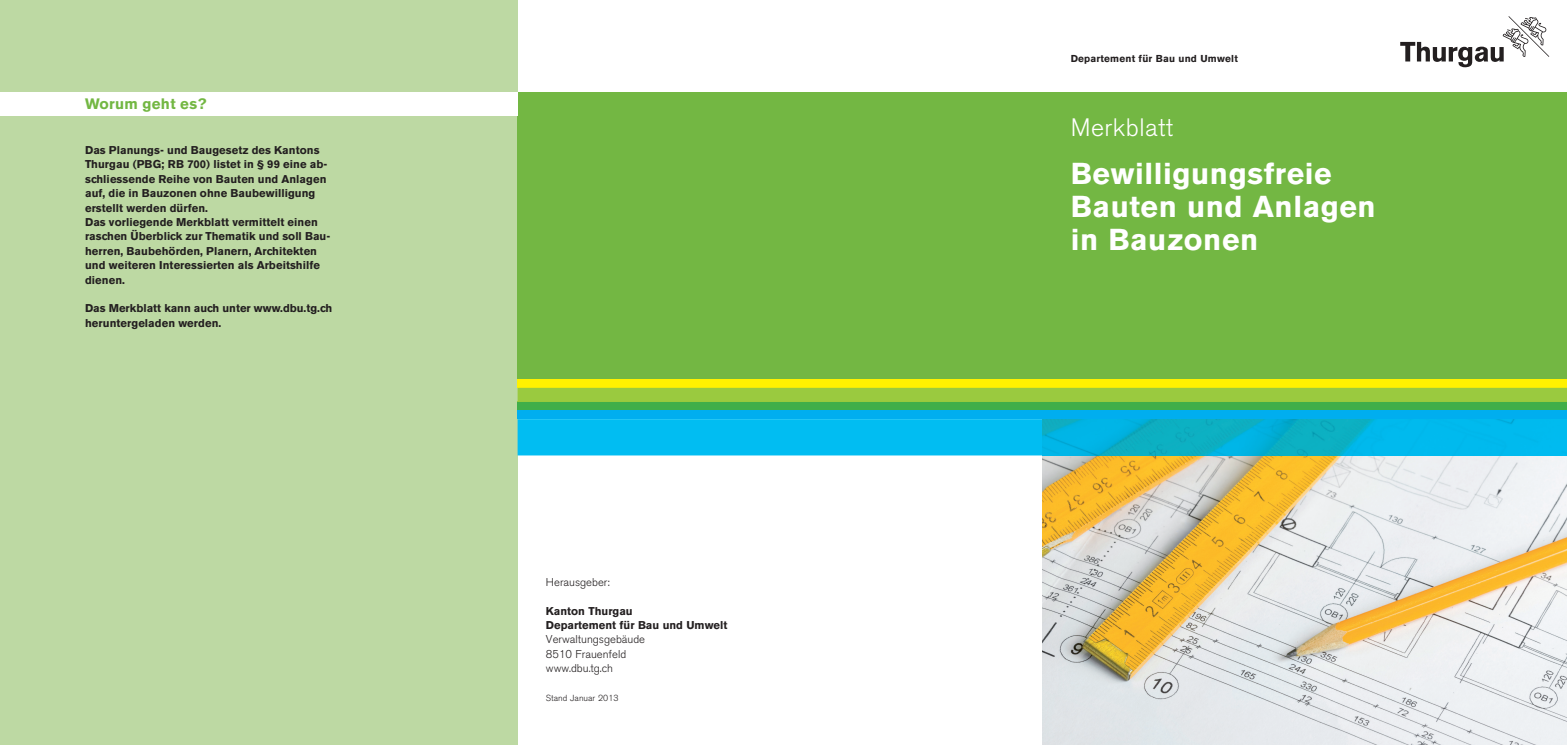
<style>
.page{position:relative;width:1567px;height:745px;background:#fff}
.page>*{position:absolute;margin:0;border:0;box-sizing:border-box;transform-origin:0 0}
.t1{font:700 30px/33.1px "Akzidenz Grotesk BQ";letter-spacing:.02em;color:#fff}
.t2{font:300 25px "Akzidenz Grotesk BQ";letter-spacing:.02em;color:#fff}
.t3{font:700 15px "Akzidenz Grotesk BE";letter-spacing:.02em;color:#73b743}
.t4{font:700 11.25px/14.4px "Akzidenz Grotesk BE";letter-spacing:.005em;color:#231f20}
.t5{font:300 11.25px/14.4px "Akzidenz Grotesk BQ";color:#231f20}
.t6{font:700 11.25px/14.4px "Akzidenz Grotesk BQ";color:#231f20}
.t7{font:700 10px "Akzidenz Grotesk BQ";letter-spacing:.02em;color:#231f20}
.t8{font:300 8.75px "Akzidenz Grotesk BQ";letter-spacing:.005em;color:#231f20}
</style>
<div class="page">
<div style="left:0;top:0;width:517px;height:744px;background:#bdd9a3"></div>
<img style="left:1042px;top:455px;width:524px;height:289px">
<div style="left:517px;top:92px;width:1049px;height:287px;background:#73b743"></div>
<svg style="left:1400px;top:16px;width:148px;height:51px"></svg>
<svg style="left:517px;top:419px;width:1049px;height:36px;background:#03b8e6"></svg>
<div style="left:517px;top:379px;width:1049px;height:8px;background:#fff101"></div>
<div style="left:517px;top:401px;width:1049px;height:9px;background:#40ae49"></div>
<svg style="left:517px;top:387px;width:1049px;height:14px;background:#9fcc3b"></svg>
<div style="left:517px;top:410px;width:1049px;height:9px;background:#00aeef"></div>
<div style="left:0;top:92px;width:517px;height:23px;background:#fff"></div>
<h3 class="t3" style="left:85px;top:95px;width:123px">Worum geht es?</h3>
<p class="t4" style="left:85px;top:143px;width:247px">Das Planungs- und Baugesetz des Kantons Thurgau (PBG; RB 700) listet in § 99 eine ab&shy;schliessende Reihe von Bauten und Anlagen auf, die in Bauzonen ohne Baubewilligung erstellt werden dürfen.<br>Das vorliegende Merkblatt vermittelt einen raschen Überblick zur Thematik und soll Bau&shy;herren, Baubehörden, Planern, Architekten und weiteren Interessierten als Arbeitshilfe dienen.</p>
<p class="t4" style="left:85px;top:301px;width:249px">Das Merkblatt kann auch unter www.dbu.tg.ch heruntergeladen werden.</p>
<p class="t5" style="left:546px;top:574px;width:65px">Herausgeber:</p>
<p class="t6" style="left:546px;top:603px;width:183px">Kanton Thurgau<br>Departement für Bau und Umwelt</p>
<p class="t5" style="left:546px;top:632px;width:101px">Verwaltungsgebäude<br>8510 Frauenfeld www.dbu.tg.ch</p>
<p class="t8" style="left:546px;top:692px;width:74px">Stand Januar 2013</p>
<p class="t7" style="left:1070px;top:52px;width:169px">Departement für Bau und Umwelt</p>
<h2 class="t2" style="left:1070px;top:113px;width:104px">Merkblatt</h2>
<h1 class="t1" style="left:1070px;top:157px;width:306px">Bewilligungsfreie<br>Bauten und Anlagen in Bauzonen</h1>
</div>
